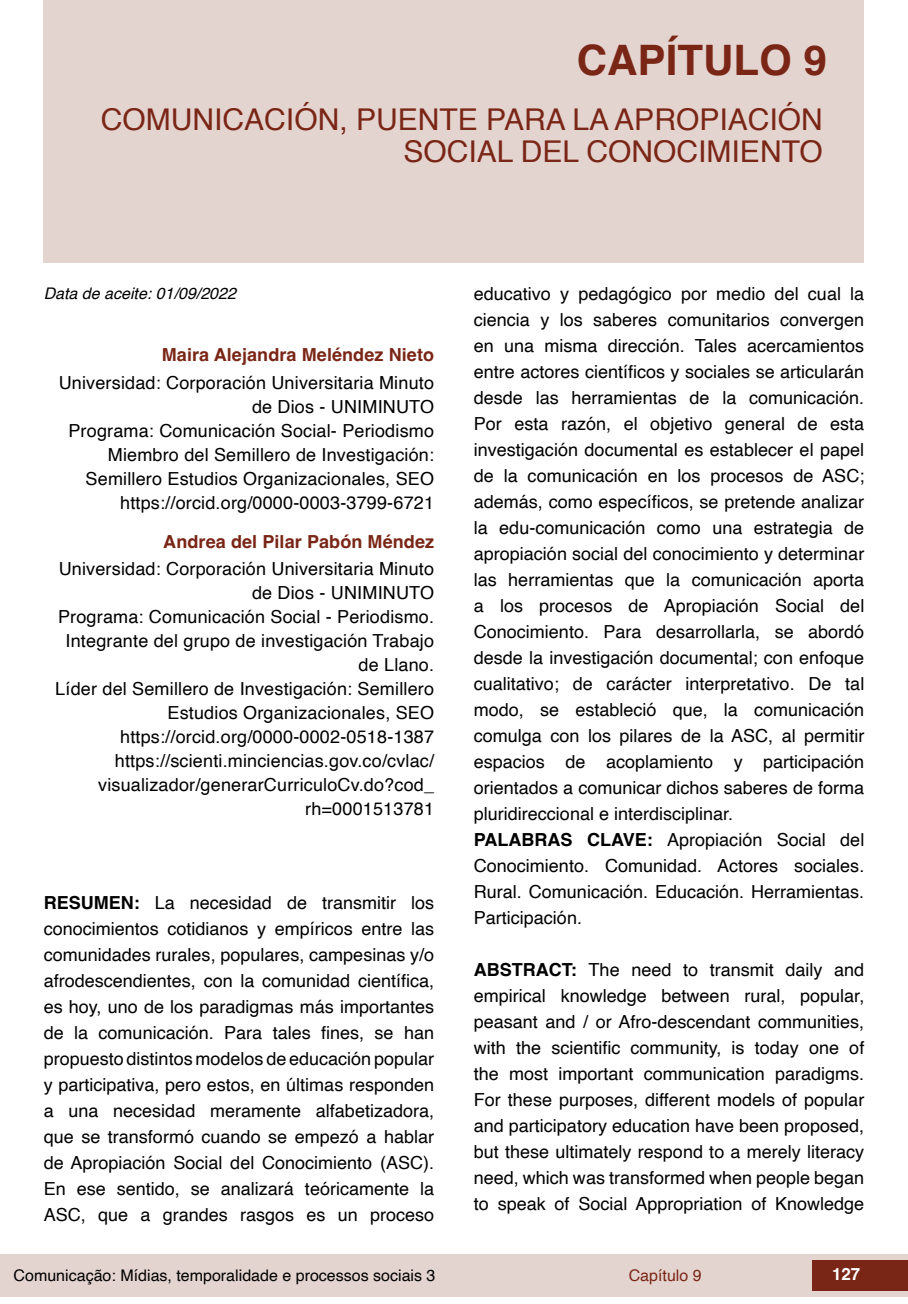
<style>
.page{position:relative;width:908px;height:1304px;background:#fff}
.page>*{position:absolute;margin:0;border:0;box-sizing:border-box;transform-origin:0 0}
.t1{font:700 42px "Helvetica";color:#7a2616}
.t2{font:30px/32px "Helvetica";color:#7a2616;text-align:right}
.t3{font:18px/26px "Helvetica";color:#000;text-align:right}
.t4{font:700 18px "Helvetica";letter-spacing:.005em;color:#7a2616}
.t5{font:700 16.8px "Helvetica";color:#fff}
.t6{font:16px "Helvetica";color:#000}
.t7{font:italic 16px "Helvetica";color:#000}
.t8{font:16px "Helvetica";color:#7a2616}
.s1{font-weight:700}
</style>
<div class="page">
<div style="left:0;top:1254px;width:906px;height:43px;background:#e4d4d0"></div>
<div style="left:812px;top:1261px;width:95px;height:30px;background:#7a2616"></div>
<div style="left:44px;top:0;width:819px;height:263px;background:#e4d4d0"></div>
<h1 class="t1" style="left:576px;top:35px;width:251px">CAPÍTULO 9</h1>
<h2 class="t2" style="left:101px;top:104px;width:723px">COMUNICACIÓN, PUENTE PARA LA APROPIACIÓN<br>SOCIAL DEL CONOCIMIENTO</h2>
<p class="t7" style="left:44px;top:280px;width:194px">Data de aceite: 01/09/2022</p>
<p class="t4" style="left:162px;top:344px;width:274px">Maira Alejandra Meléndez Nieto</p>
<p class="t3" style="left:59px;top:371px;width:377px;line-height:24px">Universidad: Corporación Universitaria Minuto de Dios - UNIMINUTO<br>Programa: Comunicación Social- Periodismo Miembro del Semillero de Investigación:<br>Semillero Estudios Organizacionales, SEO https://orcid.org/0000-0003-3799-6721</p>
<p class="t4" style="left:163px;top:531px;width:272px">Andrea del Pilar Pabón Méndez</p>
<p class="t3" style="left:55px;top:558px;width:380px;line-height:24px">Universidad: Corporación Universitaria Minuto de Dios - UNIMINUTO<br>Programa: Comunicación Social - Periodismo.<br>Integrante del grupo de investigación Trabajo de Llano.<br>Líder del Semillero de Investigación: Semillero Estudios Organizacionales, SEO https://orcid.org/0000-0002-0518-1387 https://scienti.minciencias.gov.co/cvlac/ visualizador/generarCurriculoCv.do?cod_ rh=0001513781</p>
<p class="t3" style="left:44px;top:891px;width:392px;text-align:justify"><span class="s1">RESUMEN:</span> La necesidad de transmitir los conocimientos cotidianos y empíricos entre las comunidades rurales, populares, campesinas y/o afrodescendientes, con la comunidad científica, es hoy, uno de los paradigmas más importantes de la comunicación. Para tales fines, se han propuesto distintos modelos de educación popular y participativa, pero estos, en últimas responden a una necesidad meramente alfabetizadora, que se transformó cuando se empezó a hablar de Apropiación Social del Conocimiento (ASC).<br>En ese sentido, se analizará teóricamente la ASC, que a grandes rasgos es un proceso</p>
<p class="t3" style="left:473px;top:281px;width:392px;text-align:left">educativo y pedagógico por medio del cual la ciencia y los saberes comunitarios convergen en una misma dirección. Tales acercamientos entre actores científicos y sociales se articularán desde las herramientas de la comunicación.<br>Por esta razón, el objetivo general de esta investigación documental es establecer el papel de la comunicación en los procesos de ASC; además, como específicos, se pretende analizar la edu-comunicación como una estrategia de apropiación social del conocimiento y determinar las herramientas que la comunicación aporta a los procesos de Apropiación Social del Conocimiento. Para desarrollarla, se abordó desde la investigación documental; con enfoque cualitativo; de carácter interpretativo. De tal modo, se estableció que, la comunicación comulga con los pilares de la ASC, al permitir espacios de acoplamiento y participación orientados a comunicar dichos saberes de forma pluridireccional e interdisciplinar.<br><span class="s1">PALABRAS CLAVE:</span> Apropiación Social del Conocimiento. Comunidad. Actores sociales.<br>Rural. Comunicación. Educación. Herramientas.<br>Participación.</p>
<p class="t3" style="left:473px;top:957px;width:392px;text-align:justify"><span class="s1">ABSTRACT:</span> The need to transmit daily and empirical knowledge between rural, popular, peasant and / or Afro-descendant communities, with the scientific community, is today one of the most important communication paradigms.<br>For these purposes, different models of popular and participatory education have been proposed, but these ultimately respond to a merely literacy need, which was transformed when people began to speak of Social Appropriation of Knowledge</p>
<p class="t6" style="left:14px;top:1263px;width:423px">Comunicação: Mídias, temporalidade e processos sociais 3</p>
<p class="t8" style="left:628px;top:1263px;width:74px">Capítulo 9</p>
<p class="t5" style="left:831px;top:1264px;width:30px">127</p>
</div>
